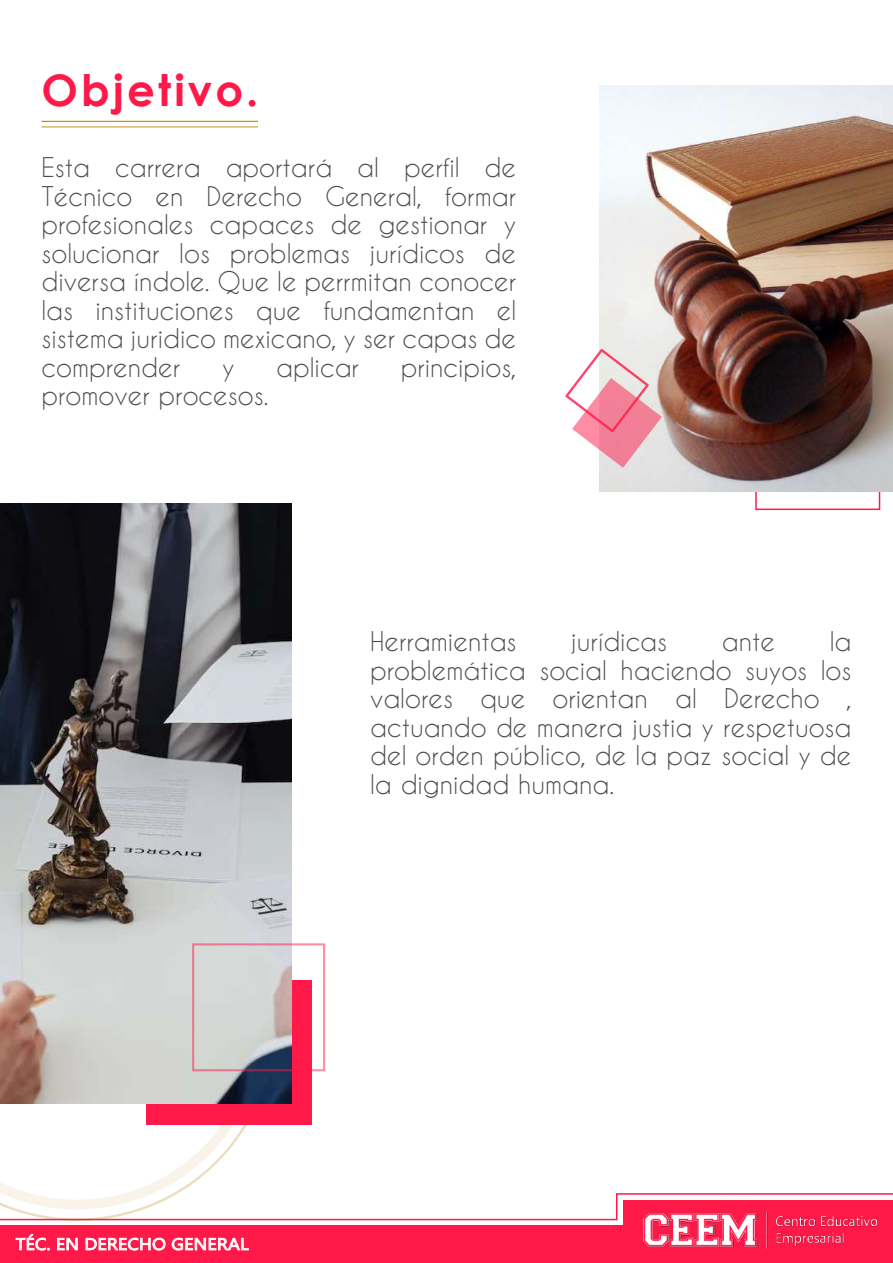
<style>
.page{position:relative;width:893px;height:1263px;background:#fff}
.page>*{position:absolute;margin:0;border:0;box-sizing:border-box;transform-origin:0 0}
.t1{font:700 43.5px "Century Gothic";letter-spacing:.07em;color:#ff1949}
.t2{font:25.5px/28.5px "Caviar Dreams";color:#4d4d4d;text-align:justify}
.t3{font:16.5px "Segoe UI Historic";letter-spacing:.01em;color:#fff;scale:1.11 1}
</style>
<div class="page">
<svg style="left:0;top:1103px;width:247px;height:89px"></svg>
<div style="left:146px;top:980px;width:166px;height:145px;background:#ff1949"></div>
<div style="left:755px;top:390px;width:125px;height:120px;border:2px solid #ff1949"></div>
<img style="left:0;top:503px;width:292px;height:600px">
<img style="left:599px;top:85px;width:294px;height:406px">
<svg style="left:565px;top:349px;width:97px;height:119px"></svg>
<div style="left:623px;top:1200px;width:270px;height:63px;background:#ff1949"></div>
<svg style="left:0;top:1192px;width:893px;height:29px"></svg>
<img style="left:643px;top:1212px;width:234px;height:37px">
<div style="left:0;top:1226px;width:629px;height:37px;background:#ff1949"></div>
<svg style="left:16px;top:1234px;width:34px;height:16px"></svg>
<svg style="left:57px;top:1237px;width:21px;height:13px"></svg>
<svg style="left:86px;top:1238px;width:80px;height:12px"></svg>
<svg style="left:172px;top:1237px;width:77px;height:13px"></svg>
<hr style="left:41px;top:121px;width:217px;height:1px;background:#c48e22">
<hr style="left:41px;top:127px;width:217px;height:1px;background:#c48e22">
<h1 class="t1" style="left:41px;top:57px;width:218px">Objetivo.</h1>
<p class="t2" style="left:41px;top:153px;width:476px">Esta carrera aportará al perfil de Técnico en Derecho General, formar profesionales capaces de gestionar y solucionar los problemas jurídicos de diversa índole. Que le perrmitan conocer las instituciones que fundamentan el sistema juridico mexicano, y ser capas de comprender</p>
<p class="t2" style="left:222px;top:352px;width:14px">y</p>
<p class="t2" style="left:276px;top:352px;width:84px">aplicar</p>
<p class="t2" style="left:401px;top:352px;width:117px">principios,</p>
<p class="t2" style="left:41px;top:381px;width:229px">promover procesos.</p>
<p class="t2" style="left:370px;top:627px;width:483px;text-indent:460px">la problemática social haciendo suyos los valores que orientan al Derecho , actuando de manera justia y respetuosa del orden público, de la paz social y de la dignidad humana.</p>
<p class="t2" style="left:370px;top:627px;width:148px">Herramientas</p>
<p class="t2" style="left:571px;top:627px;width:98px">jurídicas</p>
<p class="t2" style="left:722px;top:627px;width:55px">ante</p>
<p class="t3" style="left:16px;top:1234px;width:211px">TÉC. EN DERECHO GENERAL</p>
</div>
